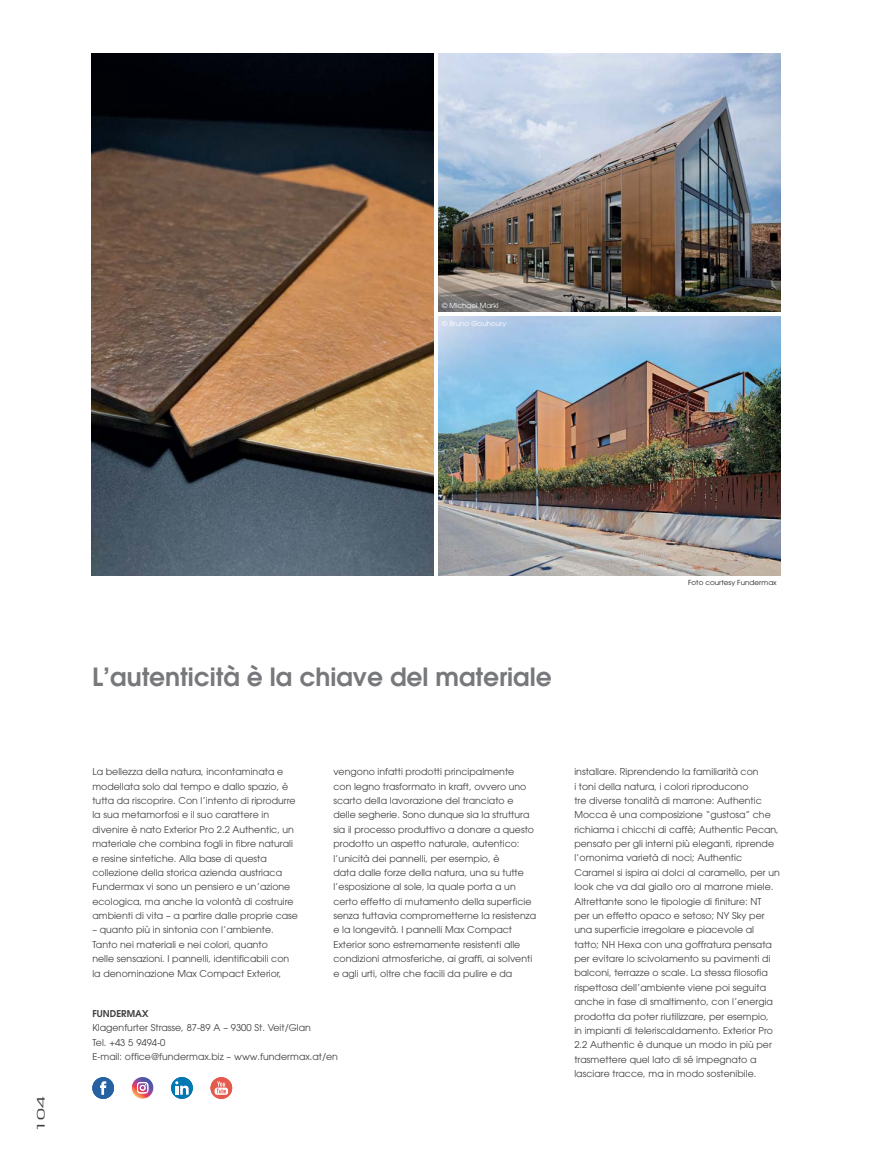
<style>
.page{position:relative;width:869px;height:1152px;background:#fff}
.page>*{position:absolute;margin:0;border:0;box-sizing:border-box;transform-origin:0 0}
.t1{font:600 25px "Avant Garde";color:#77787b}
.t2{font:10.38px "Avant Garde";color:#404041;scale:2.04 1}
.t3{font:9.38px/14.4px "Avant Garde";letter-spacing:.005em;color:#404041}
.t4{font:600 9.38px "Avant Garde";color:#404041}
.t5{font:6.88px "Avant Garde";color:#fff;scale:1.05 1}
.t6{font:6.88px "Avant Garde";color:#231f20;scale:1.05 1}
</style>
<div class="page">
<img style="left:438px;top:53px;width:342px;height:259px">
<img style="left:438px;top:317px;width:341px;height:259px">
<img style="left:92px;top:53px;width:341px;height:523px">
<svg style="left:210px;top:1077px;width:22px;height:21px"></svg>
<svg style="left:214px;top:1081px;width:14px;height:13px"></svg>
<div style="left:171px;top:1077px;width:22px;height:21px;background:#0177b4;border-radius:50%"></div>
<svg style="left:175px;top:1081px;width:14px;height:13px"></svg>
<div style="left:92px;top:1077px;width:22px;height:21px;background:#2661a1;border-radius:50%"></div>
<svg style="left:100px;top:1081px;width:6px;height:13px"></svg>
<svg style="left:132px;top:1077px;width:21px;height:21px"></svg>
<svg style="left:137px;top:1082px;width:11px;height:11px"></svg>
<p class="t5" style="left:442px;top:302px;width:55px">© Michael Markl</p>
<p class="t5" style="left:442px;top:320px;width:63px">© Bruno Gouhoury</p>
<p class="t2" style="left:36px;top:1131px;width:19px;rotate:-90deg">104</p>
<h1 class="t1" style="left:92px;top:665px;width:460px">L’autenticità è la chiave del materiale</h1>
<p class="t6" style="left:687px;top:579px;width:86px">Foto courtesy Fundermax</p>
<p class="t3" style="left:333px;top:765px;width:204px">vengono infatti prodotti principalmente<br>con legno trasformato in kraft, ovvero uno scarto della lavorazione del tranciato e delle segherie. Sono dunque sia la struttura sia il processo produttivo a donare a questo prodotto un aspetto naturale, autentico: l’unicità dei pannelli, per esempio, è<br>data dalle forze della natura, una su tutte l’esposizione al sole, la quale porta a un certo effetto di mutamento della superficie senza tuttavia comprometterne la resistenza e la longevità. I pannelli Max Compact Exterior sono estremamente resistenti alle condizioni atmosferiche, ai graffi, ai solventi e agli urti, oltre che facili da pulire e da</p>
<p class="t3" style="left:574px;top:765px;width:207px">installare. Riprendendo la familiarità con<br>i toni della natura, i colori riproducono<br>tre diverse tonalità di marrone: Authentic Mocca è una composizione “gustosa” che richiama i chicchi di caffè; Authentic Pecan, pensato per gli interni più eleganti, riprende l’omonima varietà di noci; Authentic Caramel si ispira ai dolci al caramello, per un look che va dal giallo oro al marrone miele.<br>Altrettante sono le tipologie di finiture: NT<br>per un effetto opaco e setoso; NY Sky per una superficie irregolare e piacevole al tatto; NH Hexa con una goffratura pensata per evitare lo scivolamento su pavimenti di balconi, terrazze o scale. La stessa filosofia rispettosa dell’ambiente viene poi seguita anche in fase di smaltimento, con l’energia prodotta da poter riutilizzare, per esempio,<br>in impianti di teleriscaldamento. Exterior Pro 2.2 Authentic è dunque un modo in più per trasmettere quel lato di sé impegnato a lasciare tracce, ma in modo sostenibile.</p>
<p class="t3" style="left:92px;top:765px;width:207px">La bellezza della natura, incontaminata e modellata solo dal tempo e dallo spazio, è tutta da riscoprire. Con l’intento di riprodurre la sua metamorfosi e il suo carattere in divenire è nato Exterior Pro 2.2 Authentic, un materiale che combina fogli in fibre naturali e resine sintetiche. Alla base di questa collezione della storica azienda austriaca Fundermax vi sono un pensiero e un’azione ecologica, ma anche la volontà di costruire ambienti di vita – a partire dalle proprie case</p>
<p class="t3" style="left:92px;top:923px;width:198px">– quanto più in sintonia con l’ambiente.<br>Tanto nei materiali e nei colori, quanto nelle sensazioni. I pannelli, identificabili con la denominazione Max Compact Exterior,</p>
<p class="t4" style="left:92px;top:1009px;width:58px">FUNDERMAX</p>
<p class="t3" style="left:92px;top:1021px;width:247px">Klagenfurter Strasse, 87-89 A – 9300 St. Veit/Glan<br>Tel. +43 5 9494-0<br>E-mail: office@fundermax.biz – www.fundermax.at/en</p>
</div>
